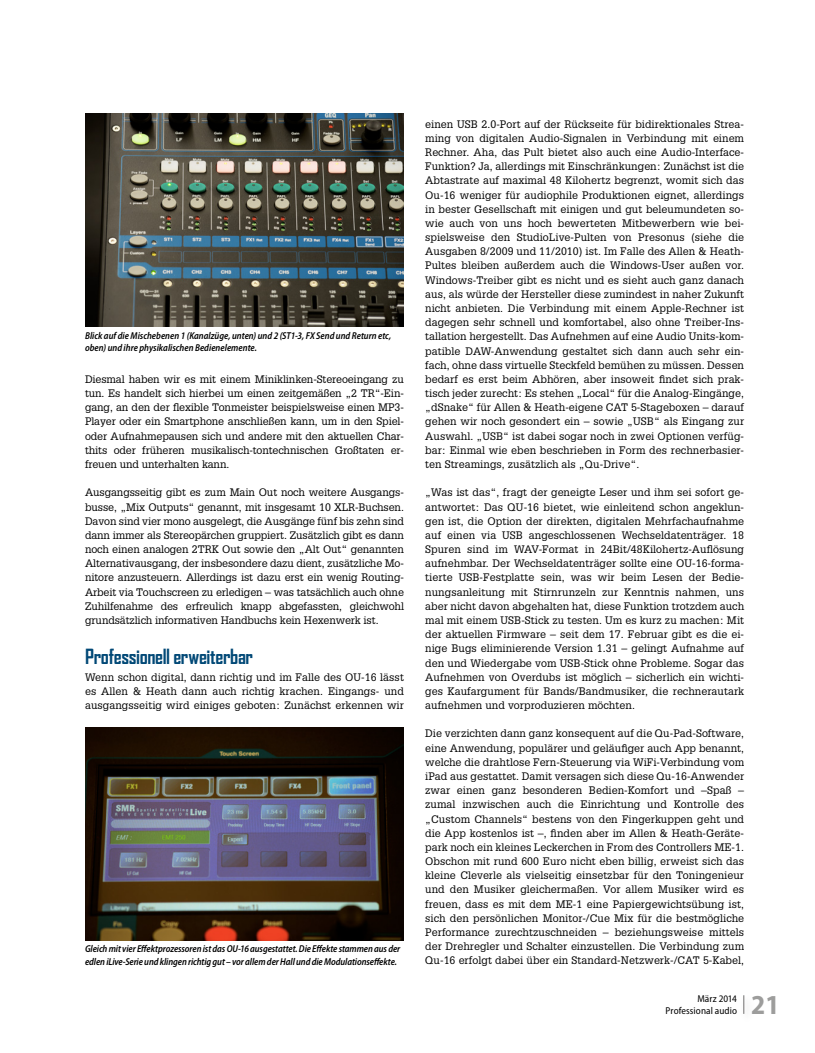
<style>
.page{position:relative;width:815px;height:1053px;background:#fff}
.page>*{position:absolute;margin:0;border:0;box-sizing:border-box;transform-origin:0 0}
.t1{font:700 semi-condensed 27.5px "Myriad Pro";color:#9d9d9c}
.t2{font:700 20px "Agency FB";letter-spacing:-.02em;color:#004876}
.t3{font:10.62px/14.1px "Glypha LT Std";letter-spacing:.005em;color:#000;text-align:justify}
.t4{font:italic 600 semi-condensed 10px/12.8px "Myriad Pro";letter-spacing:-.005em;color:#000;scale:.95 1}
.t5{font:semi-condensed 10px/11.9px "Myriad Pro";letter-spacing:.005em;color:#000;text-align:right}
</style>
<div class="page">
<svg style="left:743px;top:995px;width:1px;height:18px"></svg>
<img style="left:85px;top:113px;width:319px;height:213px">
<img style="left:85px;top:727px;width:319px;height:213px">
<p class="t4" style="left:85px;top:329px;width:324px">Blick auf die Mischebenen 1 (Kanalzüge, unten) und 2 (ST1-3, FX Send und Return etc, oben) und ihre physikalischen Bedienelemente.</p>
<p class="t3" style="left:85px;top:372px;width:320px">Diesmal haben wir es mit einem Miniklinken-Stereoeingang zu tun. Es handelt sich hierbei um einen zeitgemäßen „2 TR“-Ein&shy;gang, an den der flexible Tonmeister beispielsweise einen MP3- Player oder ein Smartphone anschließen kann, um in den Spiel&shy;oder Aufnahmepausen sich und andere mit den aktuellen Char&shy;thits oder früheren musikalisch-tontechnischen Großtaten er&shy;freuen und unterhalten kann.</p>
<p class="t3" style="left:85px;top:485px;width:320px">Ausgangsseitig gibt es zum Main Out noch weitere Ausgangs&shy;busse, „Mix Outputs“ genannt, mit insgesamt 10 XLR-Buchsen.<br>Davon sind vier mono ausgelegt, die Ausgänge fünf bis zehn sind dann immer als Stereopärchen gruppiert. Zusätzlich gibt es dann noch einen analogen 2TRK Out sowie den „Alt Out“ genannten Alternativausgang, der insbesondere dazu dient, zusätzliche Mo&shy;nitore anzusteuern. Allerdings ist dazu erst ein wenig Routing-Arbeit via Touchscreen zu erledigen – was tatsächlich auch ohne Zuhilfenahme des erfreulich knapp abgefassten, gleichwohl grundsätzlich informativen Handbuchs kein Hexenwerk ist.</p>
<h2 class="t2" style="left:85px;top:644px;width:170px">Professionell erweiterbar</h2>
<p class="t3" style="left:85px;top:669px;width:320px">Wenn schon digital, dann richtig und im Falle des OU-16 lässt es Allen &amp; Heath dann auch richtig krachen. Eingangs- und ausgangsseitig wird einiges geboten: Zunächst erkennen wir</p>
<p class="t4" style="left:85px;top:942px;width:333px">Gleich mit vier Effektprozessoren ist das OU-16 ausgestattet. Die Effekte stammen aus der edlen iLive-Serie und klingen richtig gut – vor allem der Hall und die Modulationseffekte.</p>
<p class="t3" style="left:425px;top:116px;width:320px">einen USB 2.0-Port auf der Rückseite für bidirektionales Strea&shy;ming von digitalen Audio-Signalen in Verbindung mit einem Rechner. Aha, das Pult bietet also auch eine Audio-Interface-Funktion? Ja, allerdings mit Einschränkungen: Zunächst ist die Abtastrate auf maximal 48 Kilohertz begrenzt, womit sich das Ou-16 weniger für audiophile Produktionen eignet, allerdings in bester Gesellschaft mit einigen und gut beleumundeten so&shy;wie auch von uns hoch bewerteten Mitbewerbern wie bei&shy;spielsweise den StudioLive-Pulten von Presonus (siehe die Ausgaben 8/2009 und 11/2010) ist. Im Falle des Allen &amp; Heath-Pultes bleiben außerdem auch die Windows-User außen vor.<br>Windows-Treiber gibt es nicht und es sieht auch ganz danach aus, als würde der Hersteller diese zumindest in naher Zukunft nicht anbieten. Die Verbindung mit einem Apple-Rechner ist dagegen sehr schnell und komfortabel, also ohne Treiber-Ins&shy;tallation hergestellt. Das Aufnehmen auf eine Audio Units-kom&shy;patible DAW-Anwendung gestaltet sich dann auch sehr ein&shy;fach, ohne dass virtuelle Steckfeld bemühen zu müssen. Dessen bedarf es erst beim Abhören, aber insoweit findet sich prak&shy;tisch jeder zurecht: Es stehen „Local“ für die Analog-Eingänge, „dSnake“ für Allen &amp; Heath-eigene CAT 5-Stageboxen – darauf gehen wir noch gesondert ein – sowie „USB“ als Eingang zur Auswahl. „USB“ ist dabei sogar noch in zwei Optionen verfüg&shy;bar: Einmal wie eben beschrieben in Form des rechnerbasier&shy;ten Streamings, zusätzlich als „Qu-Drive“.</p>
<p class="t3" style="left:425px;top:485px;width:320px">„Was ist das“, fragt der geneigte Leser und ihm sei sofort ge&shy;antwortet: Das QU-16 bietet, wie einleitend schon angeklun&shy;gen ist, die Option der direkten, digitalen Mehrfachaufnahme auf einen via USB angeschlossenen Wechseldatenträger. 18<br>Spuren sind im WAV-Format in 24Bit/48Kilohertz-Auflösung aufnehmbar. Der Wechseldatenträger sollte eine OU-16-forma&shy;tierte USB-Festplatte sein, was wir beim Lesen der Bedie&shy;nungsanleitung mit Stirnrunzeln zur Kenntnis nahmen, uns aber nicht davon abgehalten hat, diese Funktion trotzdem auch mal mit einem USB-Stick zu testen. Um es kurz zu machen: Mit der aktuellen Firmware – seit dem 17. Februar gibt es die ei&shy;nige Bugs eliminierende Version 1.31 – gelingt Aufnahme auf den und Wiedergabe vom USB-Stick ohne Probleme. Sogar das Aufnehmen von Overdubs ist möglich – sicherlich ein wichti&shy;ges Kaufargument für Bands/Bandmusiker, die rechnerautark aufnehmen und vorproduzieren möchten.</p>
<p class="t3" style="left:425px;top:726px;width:320px">Die verzichten dann ganz konsequent auf die Qu-Pad-Software, eine Anwendung, populärer und geläufiger auch App benannt, welche die drahtlose Fern-Steuerung via WiFi-Verbindung vom iPad aus gestattet. Damit versagen sich diese Qu-16-Anwender zwar einen ganz besonderen Bedien-Komfort und –Spaß – zumal inzwischen auch die Einrichtung und Kontrolle des „Custom Channels“ bestens von den Fingerkuppen geht und die App kostenlos ist –, finden aber im Allen &amp; Heath-Geräte&shy;park noch ein kleines Leckerchen in From des Controllers ME-1.<br>Obschon mit rund 600 Euro nicht eben billig, erweist sich das kleine Cleverle als vielseitig einsetzbar für den Toningenieur und den Musiker gleichermaßen. Vor allem Musiker wird es freuen, dass es mit dem ME-1 eine Papiergewichtsübung ist, sich den persönlichen Monitor-/Cue Mix für die bestmögliche Performance zurechtzuschneiden – beziehungsweise mittels der Drehregler und Schalter einzustellen. Die Verbindung zum Qu-16 erfolgt dabei über ein Standard-Netzwerk-/CAT 5-Kabel,</p>
<p class="t5" style="left:666px;top:992px;width:73px">März 2014<br>Professional audio</p>
<h1 class="t1" style="left:751px;top:989px;width:30px">21</h1>
</div>
